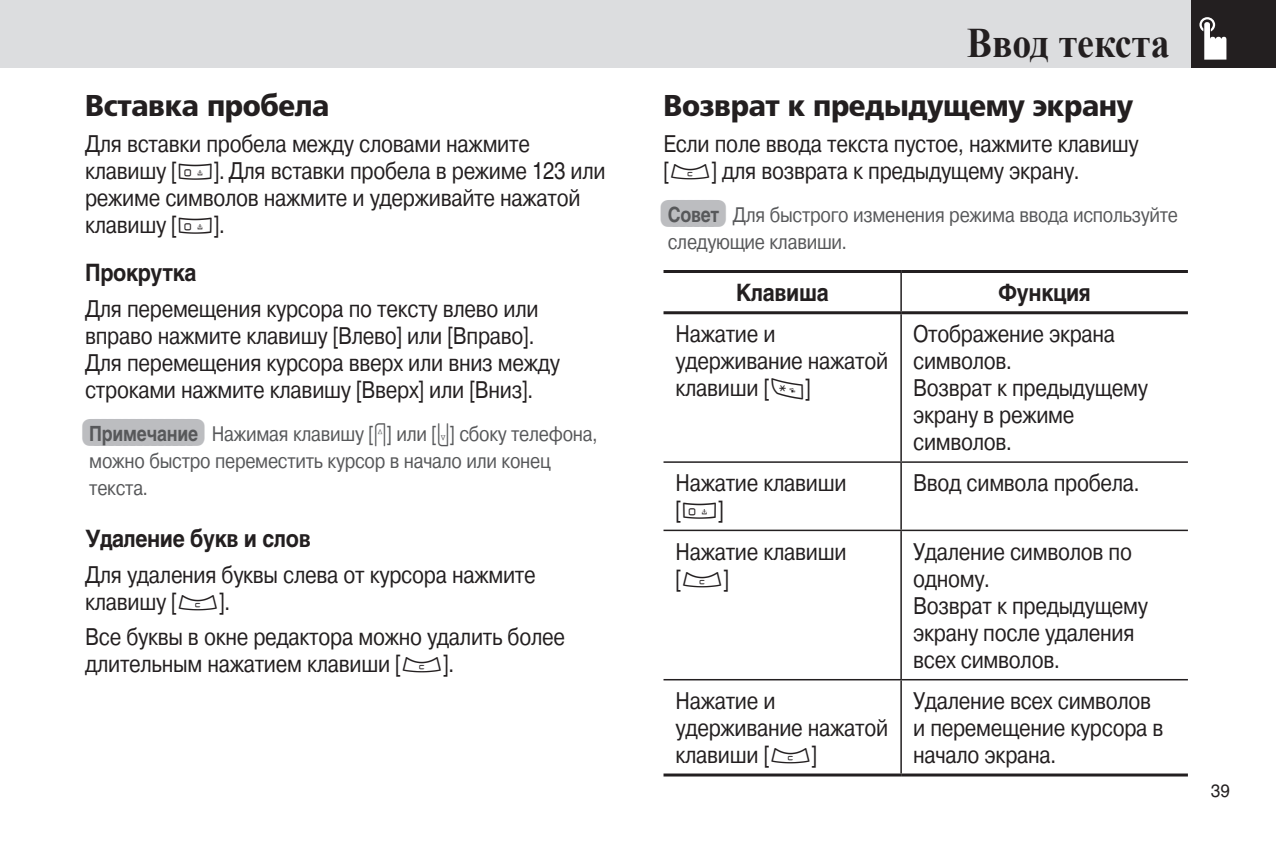
<style>
.page{position:relative;width:1276px;height:851px;background:#fff}
.page>*{position:absolute;margin:0;border:0;box-sizing:border-box;transform-origin:0 0}
.t1{font:700 42px "Times New Roman";color:#231f20;scale:.9 1}
.t2{font:900 30px "Unicode Frutiger";letter-spacing:-.015em;color:#231f20;scale:.95 1}
.t3{font:24px/27px "Hercules";letter-spacing:-.015em;color:#231f20;scale:.85 1}
.t4{font:700 24px "Hercules";letter-spacing:-.015em;color:#231f20;scale:.9 1}
.t5{font:21px/27px "Hercules";letter-spacing:-.015em;color:#57585a;scale:.85 1}
.t6{font:700 21px "Hercules";letter-spacing:-.015em;color:#57585a;scale:.85 1}
.t7{font:18px "Hercules";color:#231f20;scale:.95 1}
.s1{font-family:"PG1600 Russia Keypad"}
.s2{font-family:"Bar Linefor Note";font-weight:400;font-size:27px;color:#bcbdc0}
.s3{font-family:"Bar Linefor Note";font-size:27px;color:#bcbdc0}
</style>
<div class="page">
<div style="left:0;top:0;width:1276px;height:68px;background:#dcdddf"></div>
<div style="left:1191px;top:0;width:85px;height:68px;background:#231f20"></div>
<svg style="left:1199px;top:17px;width:27px;height:43px"></svg>
<hr style="left:900px;top:314px;width:2px;height:147px;background:#231f20">
<hr style="left:663px;top:461px;width:238px;height:2px;background:#231f20">
<hr style="left:901px;top:461px;width:287px;height:2px;background:#231f20">
<hr style="left:900px;top:463px;width:2px;height:66px;background:#231f20">
<hr style="left:663px;top:529px;width:238px;height:2px;background:#231f20">
<hr style="left:901px;top:529px;width:287px;height:2px;background:#231f20">
<hr style="left:900px;top:531px;width:2px;height:147px;background:#231f20">
<hr style="left:900px;top:680px;width:2px;height:93px;background:#231f20">
<hr style="left:663px;top:773px;width:238px;height:3px;background:#231f20">
<hr style="left:901px;top:773px;width:287px;height:3px;background:#231f20">
<hr style="left:663px;top:270px;width:238px;height:3px;background:#231f20">
<hr style="left:901px;top:270px;width:287px;height:3px;background:#231f20">
<hr style="left:663px;top:311px;width:238px;height:3px;background:#231f20">
<hr style="left:901px;top:311px;width:287px;height:3px;background:#231f20">
<hr style="left:900px;top:273px;width:2px;height:38px;background:#231f20">
<hr style="left:663px;top:678px;width:238px;height:2px;background:#231f20">
<hr style="left:901px;top:678px;width:287px;height:2px;background:#231f20">
<p class="t2" style="left:85px;top:87px;width:259px">Вставка пробела</p>
<p class="t3" style="left:85px;top:130px;width:614px">Для вставки пробела между словами нажмите клавишу [<span class="s1">0</span>]. Для вставки пробела в режиме 123 или режиме символов нажмите и удерживайте нажатой клавишу [<span class="s1">0</span>].</p>
<p class="t4" style="left:85px;top:257px;width:125px">Прокрутка</p>
<p class="t3" style="left:85px;top:294px;width:560px">Для перемещения курсора по тексту влево или вправо нажмите клавишу [Влево] или [Вправо].<br>Для перемещения курсора вверх или вниз между строками нажмите клавишу [Вверх] или [Вниз].</p>
<p class="t6" style="left:85px;top:419px;width:134px"><span class="s2">(</span>Примечание</p>
<p class="t5" style="left:89px;top:419px;width:599px;text-indent:8px"><span class="s3">|||||||||||||)</span> Нажимая клавишу [<span class="s1">V</span>] или [<span class="s1">v</span>] сбоку телефона, можно быстро переместить курсор в начало или конец текста.</p>
<p class="t4" style="left:85px;top:523px;width:252px">Удаление букв и слов</p>
<p class="t3" style="left:85px;top:560px;width:531px">Для удаления буквы слева от курсора нажмите клавишу [<span class="s1">C</span>].</p>
<p class="t3" style="left:85px;top:623px;width:566px">Все буквы в окне редактора можно удалить более длительным нажатием клавиши [<span class="s1">C</span>].</p>
<h1 class="t1" style="left:967px;top:14px;width:227px">Ввод текста</h1>
<p class="t2" style="left:663px;top:87px;width:496px">Возврат к предыдущему экрану</p>
<p class="t3" style="left:663px;top:130px;width:560px">Если поле ввода текста пустое, нажмите клавишу [<span class="s1">C</span>] для возврата к предыдущему экрану.</p>
<p class="t6" style="left:663px;top:200px;width:67px"><span class="s2">(</span>Совет</p>
<p class="t5" style="left:668px;top:201px;width:602px;text-indent:8px"><span class="s3">|||||)</span> Для быстрого изменения режима ввода используйте следующие клавиши.</p>
<p class="t4" style="left:736px;top:276px;width:105px">Клавиша</p>
<p class="t4" style="left:998px;top:276px;width:105px">Функция</p>
<p class="t3" style="left:675px;top:320px;width:252px">Нажатие и удерживание нажатой клавиши [<span class="s1">*</span>]</p>
<p class="t3" style="left:913px;top:320px;width:278px">Отображение экрана символов.<br>Возврат к предыдущему экрану в режиме символов.</p>
<p class="t3" style="left:675px;top:469px;width:203px">Нажатие клавиши [<span class="s1">0</span>]</p>
<p class="t3" style="left:913px;top:469px;width:268px">Ввод символа пробела.</p>
<p class="t3" style="left:675px;top:537px;width:203px">Нажатие клавиши [<span class="s1">C</span>]</p>
<p class="t3" style="left:913px;top:537px;width:278px">Удаление символов по одному.<br>Возврат к предыдущему экрану после удаления всех символов.</p>
<p class="t3" style="left:675px;top:687px;width:252px">Нажатие и удерживание нажатой клавиши [<span class="s1">C</span>]</p>
<p class="t3" style="left:913px;top:687px;width:296px">Удаление всех символов и перемещение курсора в начало экрана.</p>
<p class="t7" style="left:1211px;top:778px;width:22px">39</p>
</div>
